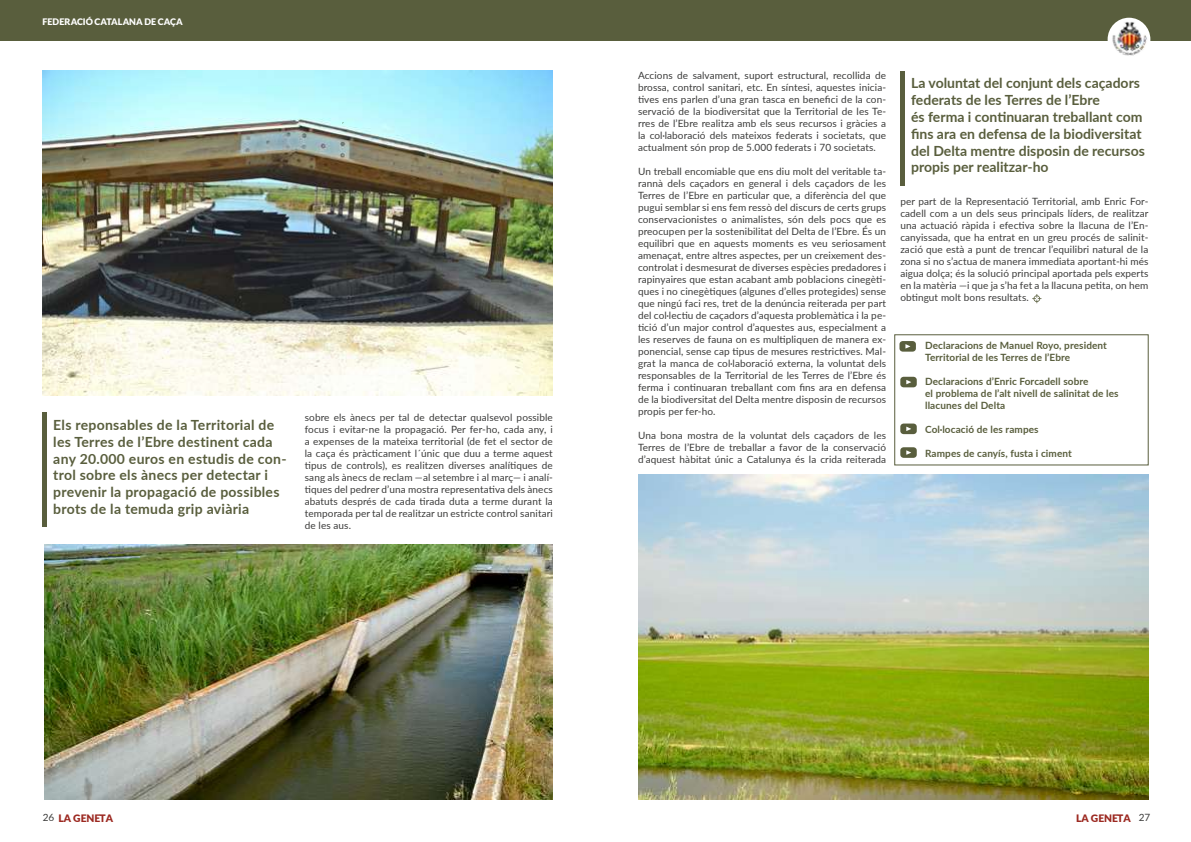
<style>
.page{position:relative;width:1191px;height:842px;background:#fff}
.page>*{position:absolute;margin:0;border:0;box-sizing:border-box;transform-origin:0 0}
.t1{font:700 14px/16.8px "Lato";color:#595e3d}
.t2{font:700 14px/16.8px "Lato";letter-spacing:.02em;color:#595e3d}
.t3{font:900 10.3px "Lato";color:#9c2921}
.t4{font:10px/12px "Lato";letter-spacing:.01em;color:#3c3c3b;text-align:justify}
.t5{font:700 10px/12px "Lato";letter-spacing:.01em;color:#595e3d}
.t6{font:900 9px "Lato";color:#fff}
.s1{font-weight:400;font-size:10px;color:#3c3c3b}
</style>
<div class="page">
<svg style="left:1032px;top:294px;width:9px;height:9px"></svg>
<img style="left:43px;top:71px;width:510px;height:324px">
<img style="left:638px;top:475px;width:510px;height:324px">
<img style="left:45px;top:544px;width:508px;height:255px">
<hr style="left:43px;top:412px;width:4px;height:115px;background:#595e3d">
<div style="left:900px;top:71px;width:5px;height:114px;background:#595e3d"></div>
<svg style="left:899px;top:341px;width:17px;height:11px"></svg>
<svg style="left:900px;top:377px;width:16px;height:10px"></svg>
<svg style="left:900px;top:423px;width:16px;height:11px"></svg>
<svg style="left:900px;top:447px;width:16px;height:11px"></svg>
<div style="left:894px;top:334px;width:254px;height:131px;border:1px solid #595e3d"></div>
<div style="left:0;top:0;width:1191px;height:41px;background:#595e3d"></div>
<img style="left:1107px;top:18px;width:43px;height:38px">
<p class="t6" style="left:43px;top:16px;width:142px">FEDERACIÓ CATALANA DE CAÇA</p>
<h1 class="t2" style="left:53px;top:416px;width:235px">Els reponsables de la Territorial de les Terres de l’Ebre destinent cada any 20.000 euros en estudis de con&shy;trol sobre els ànecs per detectar i prevenir la propagació de possibles brots de la temuda grip aviària</h1>
<p class="t4" style="left:305px;top:410px;width:250px">sobre els ànecs per tal de detectar qualsevol possible focus i evitar-ne la propagació. Per fer-ho, cada any, i a expenses de la mateixa territorial (de fet el sector de la caça és pràcticament l´únic que duu a terme aquest tipus de controls), es realitzen diverses analítiques de sang als ànecs de reclam —al setembre i al març— i analí&shy;tiques del pedrer d’una mostra representativa dels ànecs abatuts després de cada tirada duta a terme durant la temporada per tal de realitzar un estricte control sanitari de les aus.</p>
<p class="t4" style="left:638px;top:69px;width:250px">Accions de salvament, suport estructural, recollida de brossa, control sanitari, etc. En síntesi, aquestes inicia&shy;tives ens parlen d’una gran tasca en benefici de la con&shy;servació de la biodiversitat que la Territorial de les Te&shy;rres de l’Ebre realitza amb els seus recursos i gràcies a la col·laboració dels mateixos federats i societats, que actualment són prop de 5.000 federats i 70 societats.</p>
<p class="t4" style="left:638px;top:165px;width:250px">Un treball encomiable que ens diu molt del veritable ta&shy;rannà dels caçadors en general i dels caçadors de les Terres de l’Ebre en particular que, a diferència del que pugui semblar si ens fem ressò del discurs de certs grups conservacionistes o animalistes, són dels pocs que es preocupen per la sostenibilitat del Delta de l’Ebre. És un equilibri que en aquests moments es veu seriosament amenaçat, entre altres aspectes, per un creixement des&shy;controlat i desmesurat de diverses espècies predadores i rapinyaires que estan acabant amb poblacions cinegèti&shy;ques i no cinegètiques (algunes d’elles protegides) sense que ningú faci res, tret de la denúncia reiterada per part del col·lectiu de caçadors d’aquesta problemàtica i la pe&shy;tició d’un major control d’aquestes aus, especialment a les reserves de fauna on es multipliquen de manera ex&shy;ponencial, sense cap tipus de mesures restrictives. Mal&shy;grat la manca de col·laboració externa, la voluntat dels responsables de la Territorial de les Terres de l’Ebre és ferma i continuaran treballant com fins ara en defensa de la biodiversitat del Delta mentre disposin de recursos propis per fer-ho.</p>
<p class="t4" style="left:638px;top:429px;width:250px">Una bona mostra de la voluntat dels caçadors de les Terres de l’Ebre de treballar a favor de la conservació d’aquest hàbitat únic a Catalunya és la crida reiterada</p>
<h1 class="t1" style="left:911px;top:74px;width:235px">La voluntat del conjunt dels caçadors federats de les Terres de l’Ebre<br>és ferma i continuaran treballant com fins ara en defensa de la biodiversitat del Delta mentre disposin de recursos propis per realitzar-ho</h1>
<p class="t4" style="left:900px;top:195px;width:250px">per part de la Representació Territorial, amb Enric For&shy;cadell com a un dels seus principals líders, de realitzar una actuació ràpida i efectiva sobre la llacuna de l’En&shy;canyissada, que ha entrat en un greu procés de salinit&shy;zació que està a punt de trencar l’equilibri natural de la zona si no s’actua de manera immediata aportant-hi més aigua dolça; és la solució principal aportada pels experts en la matèria —i que ja s’ha fet a la llacuna petita, on hem obtingut molt bons resultats.</p>
<p class="t5" style="left:925px;top:339px;width:183px">Declaracions de Manuel Royo, president<br>Territorial de les Terres de l’Ebre</p>
<p class="t5" style="left:925px;top:375px;width:195px">Declaracions d’Enric Forcadell sobre<br>el problema de l’alt nivell de salinitat de les llacunes del Delta</p>
<p class="t5" style="left:925px;top:423px;width:115px">Col·locació de les rampes</p>
<p class="t5" style="left:925px;top:447px;width:148px">Rampes de canyís, fusta i ciment</p>
<p class="t3" style="left:43px;top:810px;width:72px"><span class="s1">26</span> LA GENETA</p>
<p class="t3" style="left:1076px;top:810px;width:76px">LA GENETA <span class="s1">27</span></p>
</div>
